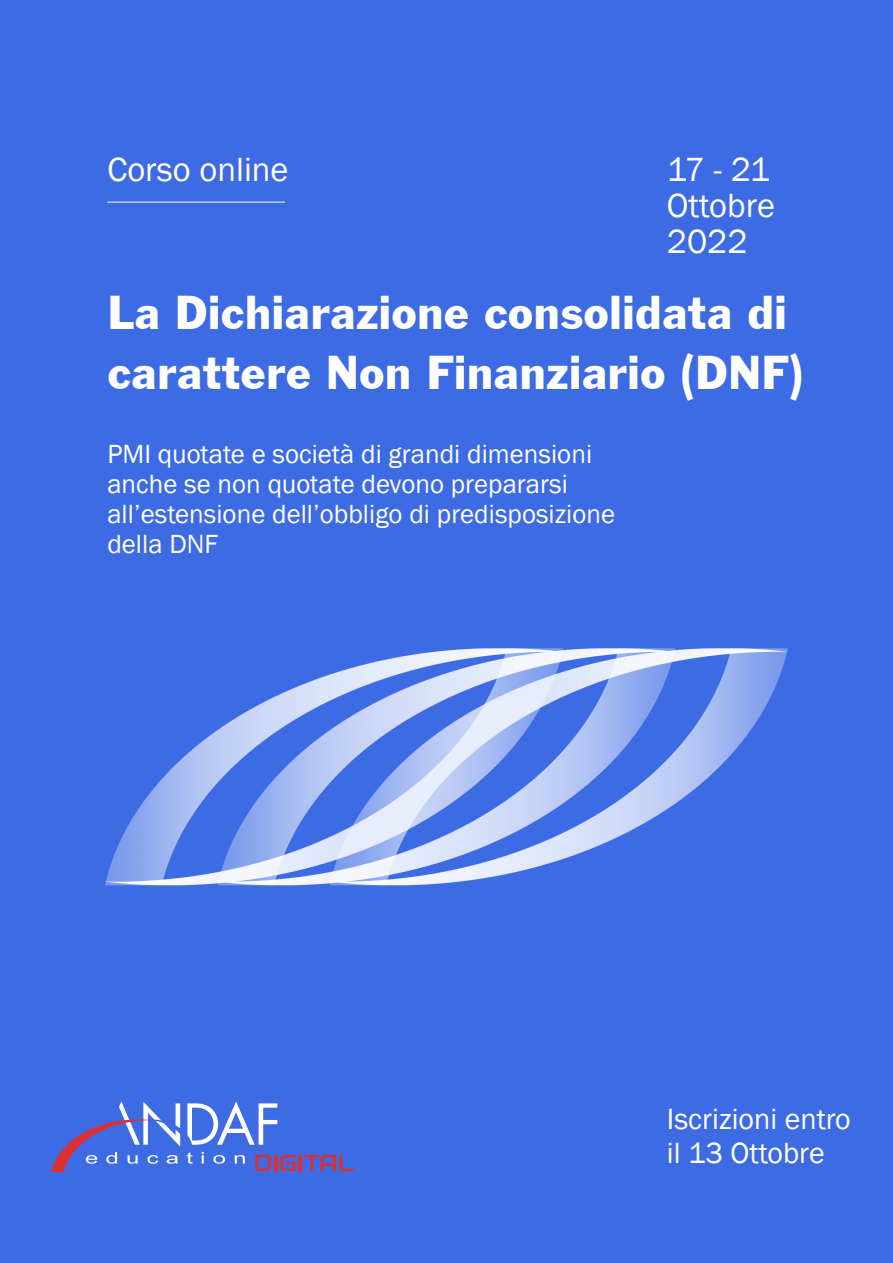
<style>
.page{position:relative;width:893px;height:1263px;background:#3d6be3}
.page>*{position:absolute;margin:0;border:0;box-sizing:border-box;transform-origin:0 0}
.t1{font:49.5px/59.4px "Franklin Gothic";color:#fff}
.t2{font:34.5px "Franklin Gothic";color:#fff}
.t3{font:30px "Franklin Gothic";color:#fff}
.t4{font:27px/30px "Franklin Gothic";color:#fff}
</style>
<div class="page">
<hr style="left:107px;top:202px;width:178px;height:1px;background:#fff">
<svg style="left:187px;top:1101px;width:90px;height:44px"></svg>
<svg style="left:51px;top:1101px;width:129px;height:71px"></svg>
<svg style="left:187px;top:1152px;width:6px;height:12px"></svg>
<svg style="left:202px;top:1152px;width:2px;height:11px"></svg>
<svg style="left:213px;top:1155px;width:12px;height:9px"></svg>
<svg style="left:235px;top:1155px;width:10px;height:8px"></svg>
<svg style="left:255px;top:1155px;width:16px;height:16px"></svg>
<hr style="left:274px;top:1155px;width:3px;height:16px;background:#dc2f34">
<svg style="left:280px;top:1155px;width:15px;height:16px"></svg>
<hr style="left:299px;top:1155px;width:3px;height:16px;background:#dc2f34">
<svg style="left:304px;top:1155px;width:50px;height:16px"></svg>
<img style="left:105px;top:648px;width:683px;height:238px">
<p class="t2" style="left:107px;top:148px;width:183px">Corso online</p>
<p class="t2" style="left:667px;top:148px;width:105px">17 - 21</p>
<p class="t2" style="left:667px;top:184px;width:110px">Ottobre</p>
<p class="t2" style="left:667px;top:220px;width:82px">2022</p>
<p class="t1" style="left:107px;top:282px;width:697px">La Dichiarazione consolidata di carattere Non Finanziario (DNF)</p>
<p class="t4" style="left:107px;top:439px;width:509px">PMI quotate e società di grandi dimensioni anche se non quotate devono prepararsi all’estensione dell’obbligo di predisposizione della DNF</p>
<p class="t3" style="left:667px;top:1100px;width:186px">Iscrizioni entro</p>
<p class="t3" style="left:667px;top:1135px;width:159px">il 13 Ottobre</p>
</div>
